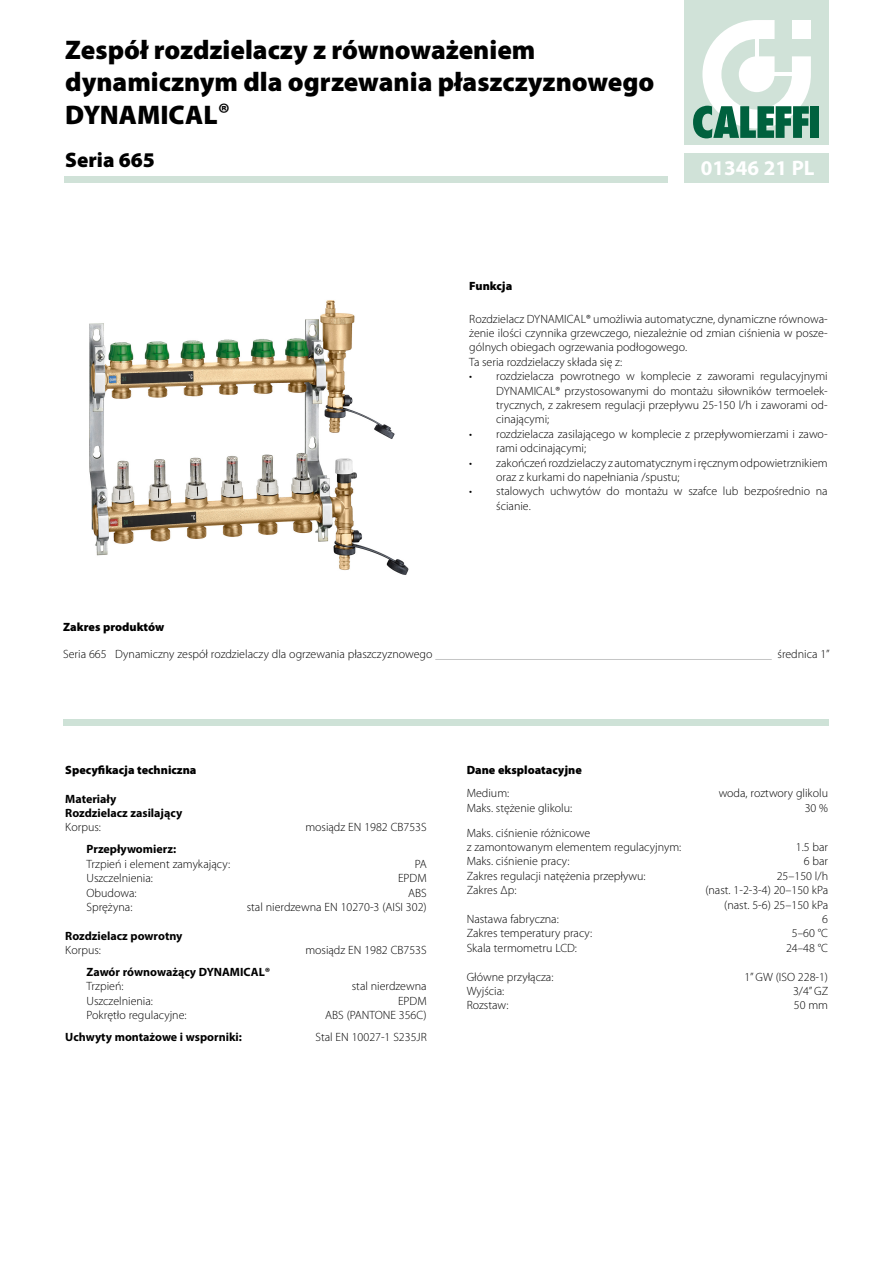
<style>
.page{position:relative;width:893px;height:1263px;background:#fff}
.page>*{position:absolute;margin:0;border:0;box-sizing:border-box;transform-origin:0 0}
.t1{font:900 27px/32.4px "Myriad Pro";color:#000}
.Normale{font:700 21px "Myriad Pro";color:#fff}
.t2{font:900 21px "Myriad Pro";color:#000}
.Normale-2{font:300 12px/14.4px "Myriad Pro";color:#000}
.Normale-3{font:700 12px "Myriad Pro";color:#000}
.Normale-4{font:900 12px "Myriad Pro";color:#000}
.s1{font-weight:700}
</style>
<div class="page">
<div style="left:64px;top:719px;width:765px;height:7px;background:#cee2d7"></div>
<hr style="left:435px;top:659px;width:337px;height:1px;background:#c5c6c6">
<img style="left:89px;top:300px;width:320px;height:275px">
<div style="left:685px;top:153px;width:144px;height:30px;background:#d0e2d8"></div>
<div style="left:685px;top:0;width:144px;height:145px;background:#d0e2d8"></div>
<svg style="left:693px;top:20px;width:118px;height:118px"></svg>
<div style="left:810px;top:106px;width:9px;height:32px;background:#00613e"></div>
<div style="left:64px;top:176px;width:603px;height:7px;background:#d0e2d8"></div>
<p class="t1" style="left:65px;top:33px;width:590px">Zespół rozdzielaczy z równoważeniem dynamicznym dla ogrzewania płaszczyznowego</p>
<p class="t1" style="left:65px;top:97px;width:166px">DYNAMICAL<span class="s1">®</span></p>
<p class="t2" style="left:65px;top:146px;width:91px">Seria 665</p>
<p class="Normale" style="left:701px;top:154px;width:115px">01346 21 PL</p>
<p class="Normale-4" style="left:469px;top:277px;width:45px">Funkcja</p>
<p class="Normale-2" style="left:469px;top:311px;width:360px;text-align:justify">Rozdzielacz DYNAMICAL® umożliwia automatyczne, dynamiczne równowa&shy;żenie ilości czynnika grzewczego, niezależnie od zmian ciśnienia w posze&shy;gólnych obiegach ogrzewania podłogowego.</p>
<p class="Normale-2" style="left:469px;top:354px;width:154px">Ta seria rozdzielaczy składa się z:</p>
<p class="Normale-2" style="left:496px;top:369px;width:333px;text-align:justify;text-indent:-27px">• rozdzielacza powrotnego w komplecie z zaworami regulacyjnymi DYNAMICAL® przystosowanymi do montażu siłowników termoelek&shy;trycznych, z zakresem regulacji przepływu 25-150 l/h i zaworami od&shy;cinającymi;</p>
<p class="Normale-2" style="left:496px;top:426px;width:333px;text-indent:-27px">• rozdzielacza zasilającego w komplecie z przepływomierzami i zawo&shy;rami odcinającymi;</p>
<p class="Normale-2" style="left:496px;top:455px;width:333px;text-indent:-27px">• zakończeń rozdzielaczy z automatycznym i ręcznym odpowietrznikiem oraz z kurkami do napełniania /spustu;</p>
<p class="Normale-2" style="left:496px;top:484px;width:333px;text-indent:-27px">• stalowych uchwytów do montażu w szafce lub bezpośrednio na ścianie.</p>
<p class="Normale-4" style="left:63px;top:619px;width:103px">Zakres produktów</p>
<p class="Normale-2" style="left:63px;top:647px;width:371px">Seria 665 Dynamiczny zespół rozdzielaczy dla ogrzewania płaszczyznowego</p>
<p class="Normale-2" style="left:777px;top:647px;width:54px">średnica 1”</p>
<p class="Normale-4" style="left:65px;top:762px;width:133px">Specyfikacja techniczna</p>
<p class="Normale-3" style="left:65px;top:791px;width:53px">Materiały</p>
<p class="Normale-3" style="left:65px;top:805px;width:119px">Rozdzielacz zasilający</p>
<p class="Normale-2" style="left:65px;top:820px;width:37px">Korpus:</p>
<p class="Normale-2" style="left:305px;top:820px;width:123px">mosiądz EN 1982 CB753S</p>
<p class="Normale-3" style="left:87px;top:841px;width:91px">Przepływomierz:</p>
<p class="Normale-2" style="left:87px;top:856px;width:145px">Trzpień i element zamykający:</p>
<p class="Normale-2" style="left:415px;top:856px;width:13px">PA</p>
<p class="Normale-2" style="left:87px;top:871px;width:68px">Uszczelnienia:</p>
<p class="Normale-2" style="left:398px;top:871px;width:30px">EPDM</p>
<p class="Normale-2" style="left:87px;top:885px;width:52px">Obudowa:</p>
<p class="Normale-2" style="left:408px;top:885px;width:20px">ABS</p>
<p class="Normale-2" style="left:87px;top:900px;width:47px">Sprężyna:</p>
<p class="Normale-2" style="left:247px;top:900px;width:181px">stal nierdzewna EN 10270-3 (AISI 302)</p>
<p class="Normale-3" style="left:65px;top:928px;width:119px">Rozdzielacz powrotny</p>
<p class="Normale-2" style="left:65px;top:943px;width:37px">Korpus:</p>
<p class="Normale-2" style="left:305px;top:943px;width:123px">mosiądz EN 1982 CB753S</p>
<p class="Normale-3" style="left:87px;top:964px;width:185px">Zawór równoważący DYNAMICAL®</p>
<p class="Normale-2" style="left:87px;top:979px;width:39px">Trzpień:</p>
<p class="Normale-2" style="left:352px;top:979px;width:76px">stal nierdzewna</p>
<p class="Normale-2" style="left:87px;top:993px;width:68px">Uszczelnienia:</p>
<p class="Normale-2" style="left:398px;top:993px;width:30px">EPDM</p>
<p class="Normale-2" style="left:87px;top:1008px;width:102px">Pokrętło regulacyjne:</p>
<p class="Normale-2" style="left:325px;top:1008px;width:103px">ABS (PANTONE 356C)</p>
<p class="Normale-3" style="left:65px;top:1029px;width:178px">Uchwyty montażowe i wsporniki:</p>
<p class="Normale-2" style="left:315px;top:1030px;width:113px">Stal EN 10027-1 S235JR</p>
<p class="Normale-4" style="left:467px;top:762px;width:117px">Dane eksploatacyjne</p>
<p class="Normale-2" style="left:467px;top:786px;width:44px">Medium:</p>
<p class="Normale-2" style="left:719px;top:786px;width:111px">woda, roztwory glikolu</p>
<p class="Normale-2" style="left:467px;top:800px;width:107px">Maks. stężenie glikolu:</p>
<p class="Normale-2" style="left:805px;top:800px;width:25px">30 %</p>
<p class="Normale-2" style="left:467px;top:825px;width:216px">Maks. ciśnienie różnicowe<br>z zamontowanym elementem regulacyjnym:</p>
<p class="Normale-2" style="left:796px;top:840px;width:34px">1.5 bar</p>
<p class="Normale-2" style="left:467px;top:854px;width:105px">Maks. ciśnienie pracy:</p>
<p class="Normale-2" style="left:804px;top:854px;width:26px">6 bar</p>
<p class="Normale-2" style="left:467px;top:868px;width:180px">Zakres regulacji natężenia przepływu:</p>
<p class="Normale-2" style="left:777px;top:868px;width:53px">25–150 l/h</p>
<p class="Normale-2" style="left:467px;top:883px;width:51px">Zakres Δp:</p>
<p class="Normale-2" style="left:705px;top:883px;width:124px">(nast. 1-2-3-4) 20–150 kPa</p>
<p class="Normale-2" style="left:724px;top:897px;width:105px">(nast. 5-6) 25–150 kPa</p>
<p class="Normale-2" style="left:467px;top:912px;width:94px">Nastawa fabryczna:</p>
<p class="Normale-2" style="left:822px;top:912px;width:7px">6</p>
<p class="Normale-2" style="left:467px;top:926px;width:127px">Zakres temperatury pracy:</p>
<p class="Normale-2" style="left:792px;top:926px;width:38px">5–60 °C</p>
<p class="Normale-2" style="left:467px;top:940px;width:112px">Skala termometru LCD:</p>
<p class="Normale-2" style="left:786px;top:940px;width:44px">24–48 °C</p>
<p class="Normale-2" style="left:467px;top:969px;width:88px">Główne przyłącza:</p>
<p class="Normale-2" style="left:744px;top:969px;width:85px">1” GW (ISO 228-1)</p>
<p class="Normale-2" style="left:467px;top:984px;width:39px">Wyjścia:</p>
<p class="Normale-2" style="left:793px;top:984px;width:37px">3/4” GZ</p>
<p class="Normale-2" style="left:467px;top:998px;width:43px">Rozstaw:</p>
<p class="Normale-2" style="left:794px;top:998px;width:36px">50 mm</p>
</div>
